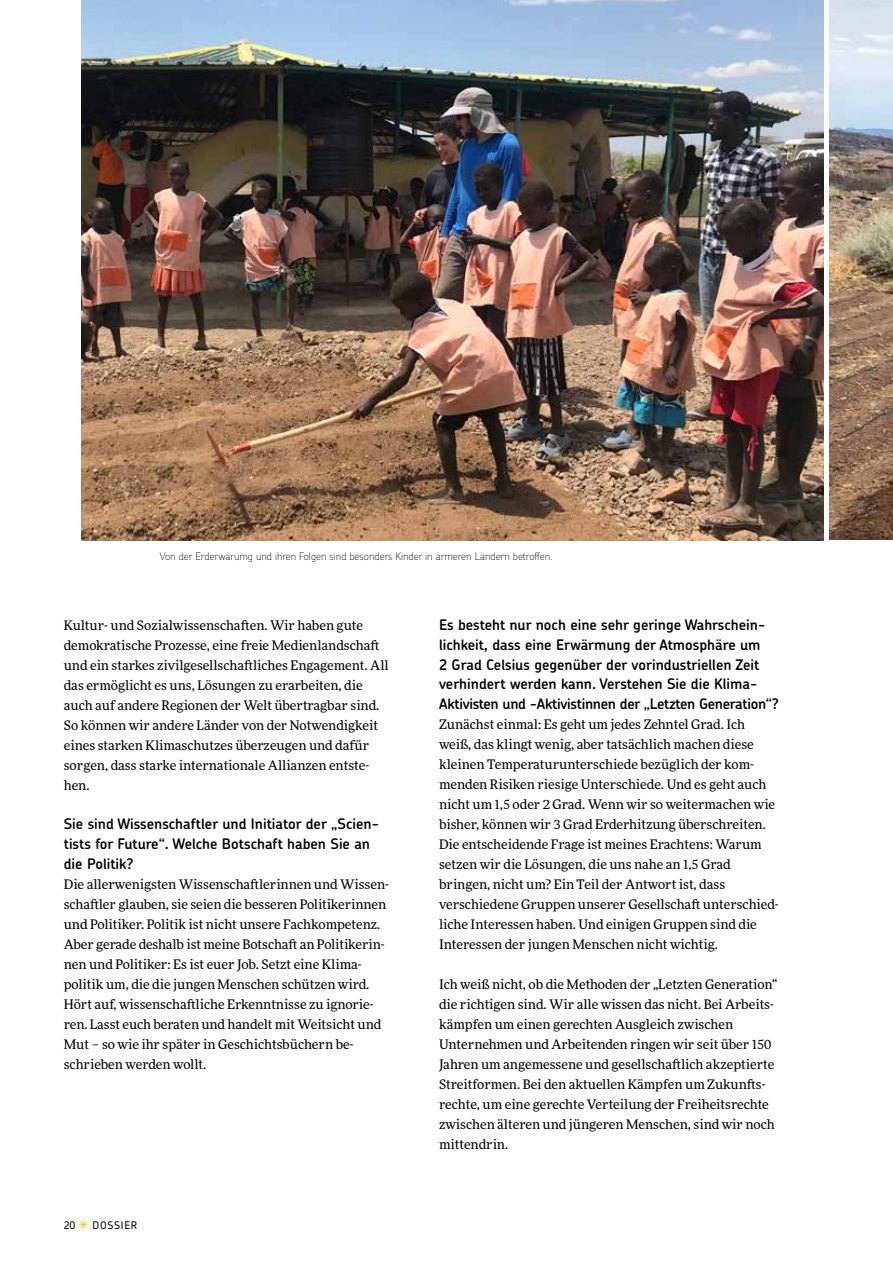
<style>
.page{position:relative;width:893px;height:1263px;background:#fff}
.page>*{position:absolute;margin:0;border:0;box-sizing:border-box;transform-origin:0 0}
.t1{font:600 14.7px/20px "Chevin Std";color:#000}
.t2{font:13.2px/20px "More Pro";color:#000}
.t3{font:100 10.5px "Chevin Std";color:#000}
.t4{font:500 10.5px "Chevin Std";letter-spacing:.075em;color:#000}
.s1{font-family:"Sternsinger";font-weight:400;color:#fbbe00}
</style>
<div class="page">
<img style="left:81px;top:0;width:743px;height:540px">
<img style="left:829px;top:0;width:64px;height:540px">
<p class="t3" style="left:160px;top:549px;width:394px">Von der Erderwärumg und ihren Folgen sind besonders Kinder in ärmeren Ländern betroffen.</p>
<p class="t2" style="left:64px;top:614px;width:326px">Kultur- und Sozialwissenschaften. Wir haben gute demokratische Prozesse, eine freie Medienlandschaft und ein starkes zivilgesellschaftliches Engagement. All das ermöglicht es uns, Lösungen zu erarbeiten, die auch auf andere Regionen der Welt übertragbar sind.<br>So können wir andere Länder von der Notwendigkeit eines starken Klimaschutzes überzeugen und dafür sorgen, dass starke internationale Allianzen entste&shy;hen.</p>
<p class="t1" style="left:64px;top:814px;width:317px">Sie sind Wissenschaftler und Initiator der „Scien&shy;tists for Future“. Welche Botschaft haben Sie an die Politik?</p>
<p class="t2" style="left:64px;top:874px;width:327px">Die allerwenigsten Wissenschaftlerinnen und Wissen&shy;schaftler glauben, sie seien die besseren Politikerinnen und Politiker. Politik ist nicht unsere Fachkompetenz.<br>Aber gerade deshalb ist meine Botschaft an Politikerin&shy;nen und Politiker: Es ist euer Job. Setzt eine Klima&shy;politik um, die die jungen Menschen schützen wird.<br>Hört auf, wissenschaftliche Erkenntnisse zu ignorie&shy;ren. Lasst euch beraten und handelt mit Weitsicht und Mut – so wie ihr später in Geschichtsbüchern be&shy;schrieben werden wollt.</p>
<p class="t4" style="left:64px;top:1218px;width:75px">20 <span class="s1">*</span> DOSSIER</p>
<p class="t1" style="left:439px;top:614px;width:342px">Es besteht nur noch eine sehr geringe Wahrschein&shy;lichkeit, dass eine Erwärmung der Atmosphäre um<br>2 Grad Celsius gegenüber der vorindustriellen Zeit verhindert werden kann. Verstehen Sie die Klima-Aktivisten und -Aktivistinnen der „Letzten Generation“?</p>
<p class="t2" style="left:439px;top:714px;width:341px">Zunächst einmal: Es geht um jedes Zehntel Grad. Ich weiß, das klingt wenig, aber tatsächlich machen diese kleinen Temperaturunterschiede bezüglich der kom&shy;menden Risiken riesige Unterschiede. Und es geht auch nicht um 1,5 oder 2 Grad. Wenn wir so weitermachen wie bisher, können wir 3 Grad Erderhitzung überschreiten.<br>Die entscheidende Frage ist meines Erachtens: Warum setzen wir die Lösungen, die uns nahe an 1,5 Grad bringen, nicht um? Ein Teil der Antwort ist, dass verschiedene Gruppen unserer Gesellschaft unterschied&shy;liche Interessen haben. Und einigen Gruppen sind die Interessen der jungen Menschen nicht wichtig.</p>
<p class="t2" style="left:439px;top:974px;width:340px">Ich weiß nicht, ob die Methoden der „Letzten Generation“ die richtigen sind. Wir alle wissen das nicht. Bei Arbeits&shy;kämpfen um einen gerechten Ausgleich zwischen Unternehmen und Arbeitenden ringen wir seit über 150<br>Jahren um angemessene und gesellschaftlich akzeptierte Streitformen. Bei den aktuellen Kämpfen um Zukunfts&shy;rechte, um eine gerechte Verteilung der Freiheitsrechte zwischen älteren und jüngeren Menschen, sind wir noch mittendrin.</p>
</div>
